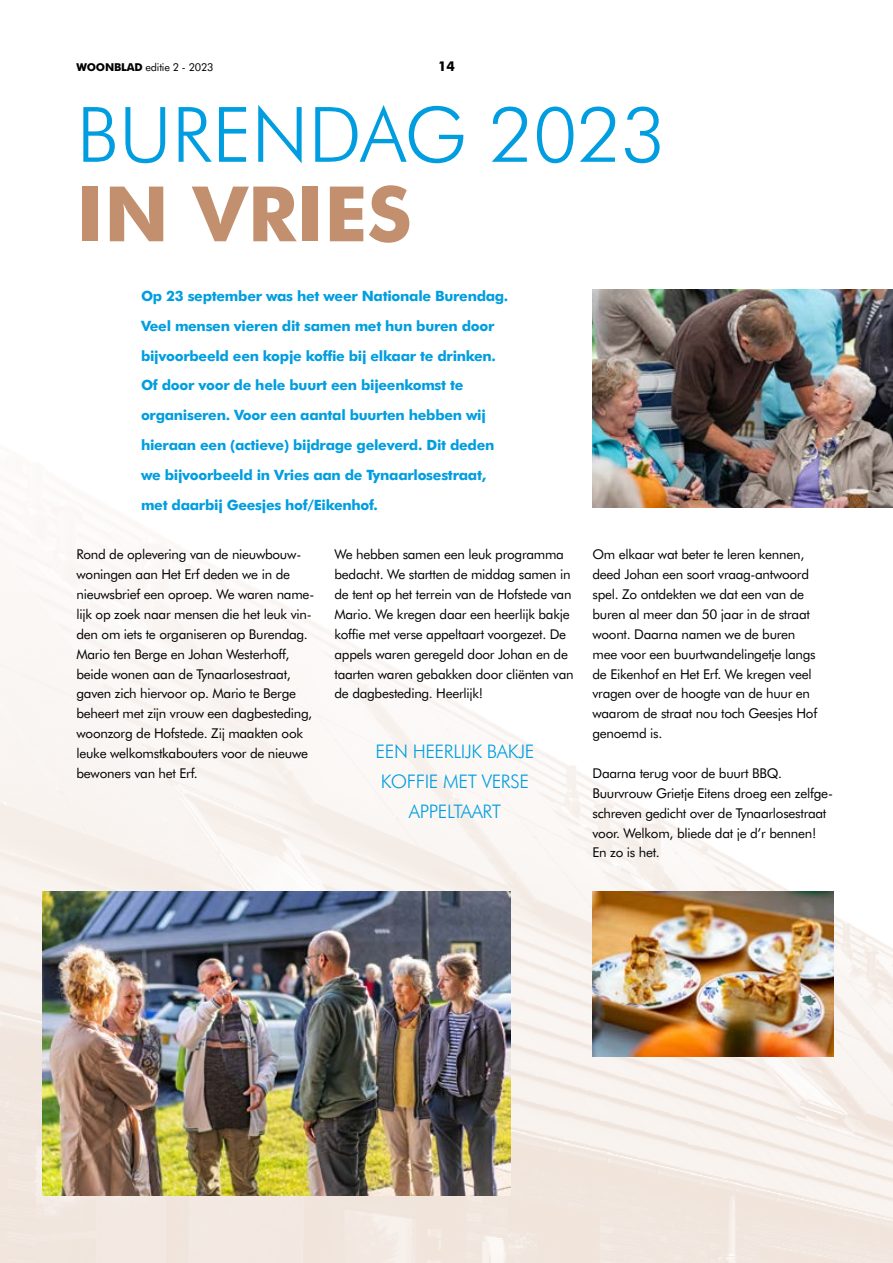
<style>
.page{position:relative;width:893px;height:1263px;background:#fff}
.page>*{position:absolute;margin:0;border:0;box-sizing:border-box;transform-origin:0 0}
.t1{font:300 76.5px "Futura BT";color:#009ee0}
.t2{font:700 76.5px "Futura BT";color:#c2906f}
.t3{font:300 18.75px/29.8px "Futura BT";letter-spacing:-.02em;color:#009ee0;text-align:center}
.t4{font:700 14.25px/29.8px "Futura BT";letter-spacing:-.02em;color:#009ee0}
.t5{font:13.5px/19.8px "Futura BT";letter-spacing:-.02em;color:#000}
.t6{font:700 13.5px "Futura BT";color:#000}
.t7{font:10.8px "Futura BT";letter-spacing:-.02em;color:#000}
.s1{font-weight:700}
</style>
<div class="page">
<img style="left:0;top:492px;width:893px;height:771px">
<img style="left:592px;top:891px;width:241px;height:165px">
<img style="left:592px;top:290px;width:301px;height:217px">
<img style="left:43px;top:891px;width:468px;height:304px">
<p class="t7" style="left:77px;top:60px;width:139px"><span class="s1">WOONBLAD</span> editie 2 - 2023</p>
<p class="t6" style="left:438px;top:58px;width:18px">14</p>
<h1 class="t1" style="left:77px;top:88px;width:590px">BURENDAG 2023</h1>
<h1 class="t2" style="left:77px;top:167px;width:337px">IN VRIES</h1>
<p class="t4" style="left:141px;top:281px;width:369px">Op 23 september was het weer Nationale Burendag.<br>Veel mensen vieren dit samen met hun buren door bijvoorbeeld een kopje koffie bij elkaar te drinken.<br>Of door voor de hele buurt een bijeenkomst te organiseren. Voor een aantal buurten hebben wij hieraan een (actieve) bijdrage geleverd. Dit deden we bijvoorbeeld in Vries aan de Tynaarlosestraat, met daarbij Geesjes hof/Eikenhof.</p>
<p class="t5" style="left:77px;top:544px;width:239px">Rond de oplevering van de nieuwbouw&shy;woningen aan Het Erf deden we in de nieuwsbrief een oproep. We waren name&shy;lijk op zoek naar mensen die het leuk vin&shy;den om iets te organiseren op Burendag.<br>Mario ten Berge en Johan Westerhoff, beide wonen aan de Tynaarlosestraat, gaven zich hiervoor op. Mario te Berge beheert met zijn vrouw een dagbesteding, woonzorg de Hofstede. Zij maakten ook leuke welkomstkabouters voor de nieuwe bewoners van het Erf.</p>
<p class="t5" style="left:334px;top:544px;width:241px">We hebben samen een leuk programma bedacht. We startten de middag samen in de tent op het terrein van de Hofstede van Mario. We kregen daar een heerlijk bakje koffie met verse appeltaart voorgezet. De appels waren geregeld door Johan en de taarten waren gebakken door cliënten van de dagbesteding. Heerlijk!</p>
<p class="t5" style="left:592px;top:544px;width:226px">Om elkaar wat beter te leren kennen, deed Johan een soort vraag-antwoord spel. Zo ontdekten we dat een van de buren al meer dan 50 jaar in de straat woont. Daarna namen we de buren mee voor een buurtwandelingetje langs de Eikenhof en Het Erf. We kregen veel vragen over de hoogte van de huur en waarom de straat nou toch Geesjes Hof genoemd is.</p>
<h2 class="t3" style="left:376px;top:736px;width:160px">EEN HEERLIJK BAKJE<br>KOFFIE MET VERSE<br>APPELTAART</h2>
<p class="t5" style="left:592px;top:763px;width:242px">Daarna terug voor de buurt BBQ.<br>Buurvrouw Grietje Eitens droeg een zelfge&shy;schreven gedicht over de Tynaarlosestraat voor. Welkom, bliede dat je d’r bennen!<br>En zo is het.</p>
</div>
